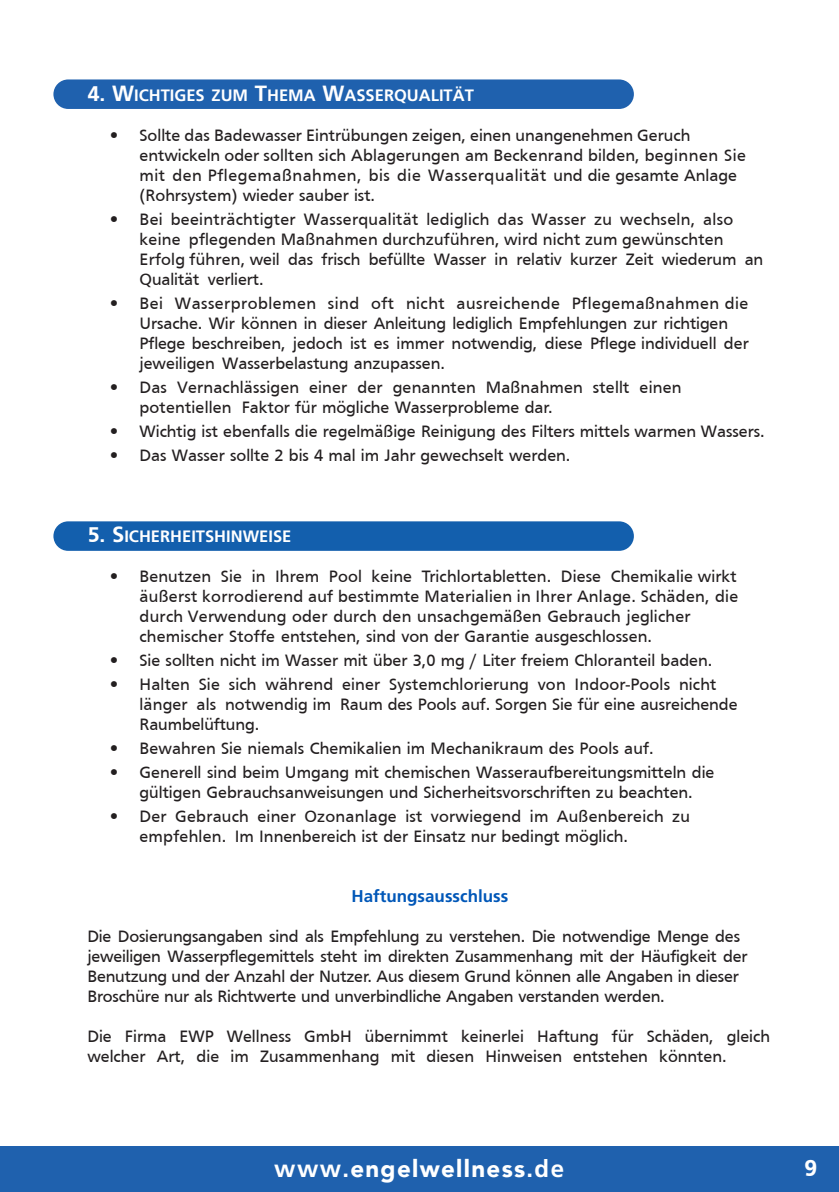
<style>
.page{position:relative;width:839px;height:1192px;background:#fff}
.page>*{position:absolute;margin:0;border:0;box-sizing:border-box;transform-origin:0 0}
.t1{font:900 24px "Avenir";letter-spacing:.055em;color:#fff}
.t2{font:700 24px "Frutiger";color:#fff}
.t3{font:17px/20px "Frutiger";color:#231f20}
.t4{font:700 17px "Frutiger";color:#0057b8}
.t5{font:700 16.4px "Frutiger";color:#fff}
.s1{font-size:22px}
.s2{font-weight:300}
.s3{font-family:"Frutiger";font-weight:700}
</style>
<div class="page">
<div style="left:53px;top:79px;width:580px;height:30px;background:#1f61ae;border-radius:15px"></div>
<div style="left:53px;top:521px;width:580px;height:30px;background:#135fad;border-radius:15px"></div>
<div style="left:0;top:1146px;width:838px;height:46px;background:#1f61ae"></div>
<p class="t5" style="left:88px;top:89px;width:387px"><span class="s1">4.</span> <span class="s1">W</span>ICHTIGES ZUM <span class="s1">T</span>HEMA <span class="s1">W</span>ASSERQUALITÄT</p>
<p class="t3" style="left:139px;top:125px;width:607px;text-indent:-30px"><span class="s2">•</span> Sollte das Badewasser Eintrübungen zeigen, einen unangenehmen Geruch entwickeln oder sollten sich Ablagerungen am Beckenrand bilden, beginnen Sie mit den Pflegemaßnahmen, bis die Wasserqualität und die gesamte Anlage (Rohrsystem) wieder sauber ist.</p>
<p class="t3" style="left:139px;top:209px;width:625px;text-indent:-30px"><span class="s2">•</span> Bei beeinträchtigter Wasserqualität lediglich das Wasser zu wechseln, also keine pflegenden Maßnahmen durchzuführen, wird nicht zum gewünschten Erfolg führen, weil das frisch befüllte Wasser in relativ kurzer Zeit wiederum an Qualität verliert.</p>
<p class="t3" style="left:139px;top:293px;width:610px;text-indent:-30px"><span class="s2">•</span> Bei Wasserproblemen sind oft nicht ausreichende Pflegemaßnahmen die Ursache. Wir können in dieser Anleitung lediglich Empfehlungen zur richtigen Pflege beschreiben, jedoch ist es immer notwendig, diese Pflege individuell der jeweiligen Wasserbelastung anzupassen.</p>
<p class="t3" style="left:139px;top:377px;width:543px;text-indent:-30px"><span class="s2">•</span> Das Vernachlässigen einer der genannten Maßnahmen stellt einen potentiellen Faktor für mögliche Wasserprobleme dar.</p>
<p class="t3" style="left:110px;top:421px;width:656px"><span class="s2">•</span> Wichtig ist ebenfalls die regelmäßige Reinigung des Filters mittels warmen Wassers.</p>
<p class="t3" style="left:110px;top:445px;width:462px"><span class="s2">•</span> Das Wasser sollte 2 bis 4 mal im Jahr gewechselt werden.</p>
<p class="t5" style="left:88px;top:530px;width:205px"><span class="s1">5.</span> <span class="s1">S</span>ICHERHEITSHINWEISE</p>
<p class="t3" style="left:139px;top:566px;width:600px;text-indent:-30px"><span class="s2">•</span> Benutzen Sie in Ihrem Pool keine Trichlortabletten. Diese Chemikalie wirkt äußerst korrodierend auf bestimmte Materialien in Ihrer Anlage. Schäden, die durch Verwendung oder durch den unsachgemäßen Gebrauch jeglicher chemischer Stoffe entstehen, sind von der Garantie ausgeschlossen.</p>
<p class="t3" style="left:110px;top:650px;width:603px"><span class="s2">•</span> Sie sollten nicht im Wasser mit über 3,0 mg / Liter freiem Chloranteil baden.</p>
<p class="t3" style="left:139px;top:674px;width:599px;text-indent:-30px"><span class="s2">•</span> Halten Sie sich während einer Systemchlorierung von Indoor-Pools nicht länger als notwendig im Raum des Pools auf. Sorgen Sie für eine ausreichende<br>Raumbelüftung.</p>
<p class="t3" style="left:110px;top:738px;width:545px"><span class="s2">•</span> Bewahren Sie niemals Chemikalien im Mechanikraum des Pools auf.</p>
<p class="t3" style="left:110px;top:762px;width:606px;text-align:center"><span class="s2">•</span> Generell sind beim Umgang mit chemischen Wasseraufbereitungsmitteln die gültigen Gebrauchsanweisungen und Sicherheitsvorschriften zu beachten.</p>
<p class="t3" style="left:139px;top:806px;width:551px;text-indent:-30px"><span class="s2">•</span> Der Gebrauch einer Ozonanlage ist vorwiegend im Außenbereich zu empfehlen. Im Innenbereich ist der Einsatz nur bedingt möglich.</p>
<p class="t4" style="left:351px;top:889px;width:158px">Haftungsausschluss</p>
<p class="t3" style="left:87px;top:926px;width:661px">Die Dosierungsangaben sind als Empfehlung zu verstehen. Die notwendige Menge des jeweiligen Wasserpflegemittels steht im direkten Zusammenhang mit der Häufigkeit der Benutzung und der Anzahl der Nutzer. Aus diesem Grund können alle Angaben in dieser Broschüre nur als Richtwerte und unverbindliche Angaben verstanden werden.</p>
<p class="t3" style="left:87px;top:1026px;width:683px">Die Firma EWP Wellness GmbH übernimmt keinerlei Haftung für Schäden, gleich welcher Art, die im Zusammenhang mit diesen Hinweisen entstehen könnten.</p>
<h1 class="t1" style="left:274px;top:1148px;width:291px"><span class="s3">www.</span>engelwellness<span class="s3">.de</span></h1>
<h1 class="t2" style="left:803px;top:1154px;width:14px">9</h1>
</div>
